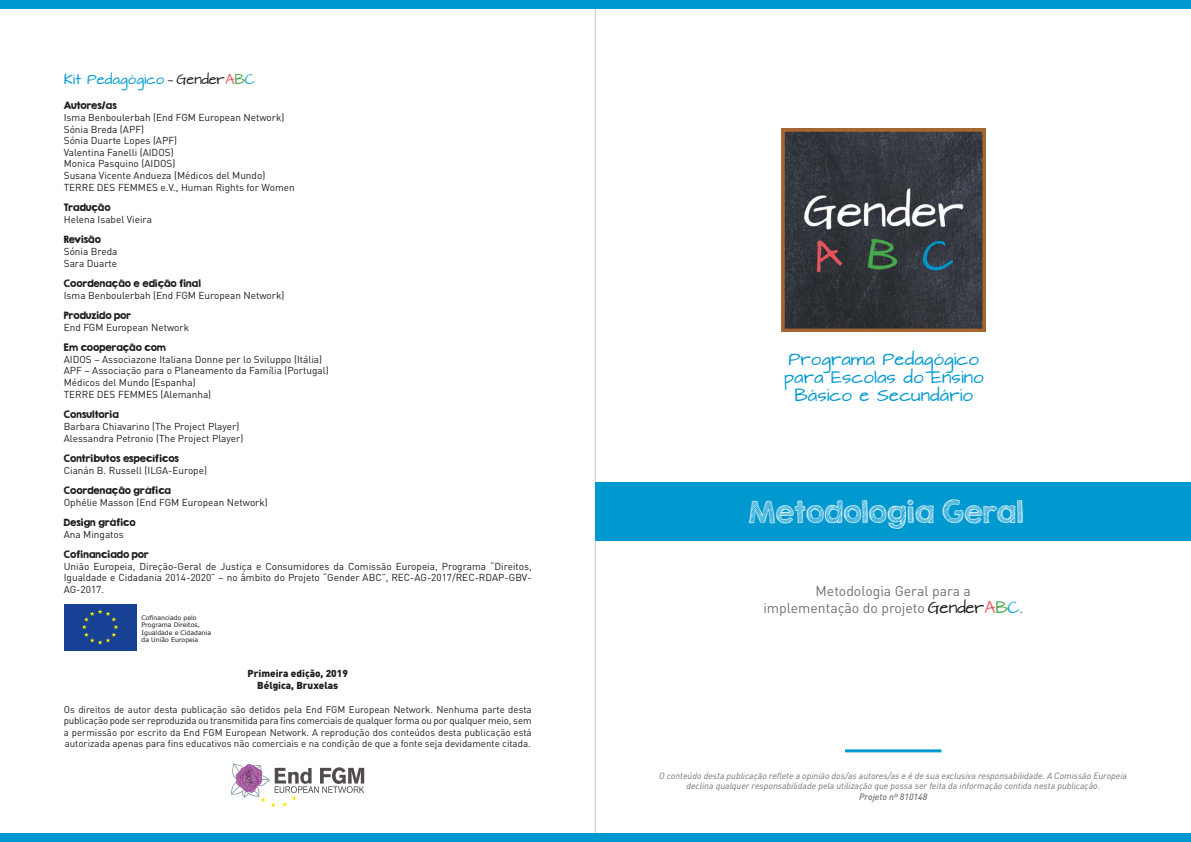
<style>
.page{position:relative;width:1191px;height:842px;background:#fff}
.page>*{position:absolute;margin:0;border:0;box-sizing:border-box;transform-origin:0 0}
.t1{font:27px "KG Second Chances Sketch";color:#fff}
.t2{font:15px/18px "Architects Daughter";color:#0099cf;text-align:center}
.t3{font:14px "DIN Pro";color:#70706f}
.t4{font:12px "Architects Daughter";color:#0099cf}
.t5{font:10px/11.8px "DIN Pro";color:#1d1d1b;text-align:justify}
.t6{font:900 10px "DIN Pro";color:#1d1d1b}
.t7{font:9.7px/11.5px "DIN Pro";color:#1d1d1b;text-align:justify}
.t8{font:italic 9px/10.8px "DIN Pro";color:#70706f;text-align:center}
.t9{font:9px "KG Second Chances Solid";color:#1d1d1b}
.t10{font:italic 500 9px "DIN Pro";color:#70706f}
.t11{font:6.2px "Verdana";color:#1d1d1b}
.s1{font-family:"DIN Pro";color:#1d1d1b}
.s2{color:#1d1d1b}
.s3{color:#eb575d}
.s4{color:#45a645}
.s5{color:#13a2dd}
.s6{font-family:"Architects Daughter";color:#1d1d1b}
.s7{font-family:"Architects Daughter";color:#eb575d}
.s8{font-family:"Architects Daughter";color:#45a645}
.s9{font-family:"Architects Daughter";color:#13a2dd}
.s10{font-style:inherit}
</style>
<div class="page">
<hr style="left:595px;top:0;width:1px;height:842px;background:#c7c7c6">
<img style="left:782px;top:128px;width:203px;height:204px">
<div style="left:0;top:0;width:1191px;height:8px;background:#0099cf"></div>
<div style="left:0;top:833px;width:1191px;height:9px;background:#0099cf"></div>
<div style="left:595px;top:482px;width:596px;height:59px;background:#0099cf"></div>
<hr style="left:845px;top:749px;width:96px;height:3px;background:#0099cf">
<svg style="left:231px;top:763px;width:133px;height:44px"></svg>
<div style="left:64px;top:604px;width:72px;height:46px;background:#164194"></div>
<svg style="left:82px;top:609px;width:36px;height:35px"></svg>
<p class="t4" style="left:64px;top:73px;width:193px">Kit Pedagógico <span class="s1">–</span> <span class="s2">Gender</span><span class="s3">A</span><span class="s4">B</span><span class="s5">C</span></p>
<p class="t9" style="left:64px;top:100px;width:54px">Autores/as</p>
<p class="t5" style="left:64px;top:111px;width:222px">Isma Benboulerbah (End FGM European Network)</p>
<p class="t5" style="left:64px;top:122px;width:82px">Sónia Breda (APF)</p>
<p class="t5" style="left:64px;top:134px;width:115px">Sónia Duarte Lopes (APF)</p>
<p class="t5" style="left:64px;top:145px;width:111px">Valentina Fanelli (AIDOS)</p>
<p class="t5" style="left:64px;top:157px;width:113px">Monica Pasquino (AIDOS)</p>
<p class="t5" style="left:64px;top:168px;width:203px">Susana Vicente Andueza (Médicos del Mundo)</p>
<p class="t5" style="left:64px;top:180px;width:232px">TERRE DES FEMMES e.V., Human Rights for Women</p>
<p class="t9" style="left:64px;top:201px;width:48px">Tradução</p>
<p class="t5" style="left:64px;top:212px;width:90px">Helena Isabel Vieira</p>
<p class="t9" style="left:64px;top:233px;width:39px">Revisão</p>
<p class="t5" style="left:64px;top:244px;width:55px">Sónia Breda</p>
<p class="t5" style="left:64px;top:256px;width:55px">Sara Duarte</p>
<p class="t9" style="left:64px;top:277px;width:139px">Coordenação e edição final</p>
<p class="t5" style="left:64px;top:288px;width:222px">Isma Benboulerbah (End FGM European Network)</p>
<p class="t9" style="left:64px;top:309px;width:69px">Produzido por</p>
<p class="t5" style="left:64px;top:320px;width:127px">End FGM European Network</p>
<p class="t9" style="left:64px;top:341px;width:104px">Em cooperação com</p>
<p class="t5" style="left:64px;top:352px;width:260px">AIDOS – Associazone Italiana Donne per lo Sviluppo (Itália)</p>
<p class="t5" style="left:64px;top:364px;width:266px">APF – Associação para o Planeamento da Família (Portugal)</p>
<p class="t5" style="left:64px;top:375px;width:133px">Médicos del Mundo (Espanha)</p>
<p class="t5" style="left:64px;top:387px;width:149px">TERRE DES FEMMES (Alemanha)</p>
<p class="t9" style="left:64px;top:408px;width:57px">Consultoria</p>
<p class="t5" style="left:64px;top:419px;width:177px">Barbara Chiavarino (The Project Player)</p>
<p class="t5" style="left:64px;top:431px;width:181px">Alessandra Petronio (The Project Player)</p>
<p class="t9" style="left:64px;top:452px;width:117px">Contributos específicos</p>
<p class="t5" style="left:64px;top:463px;width:145px">Cianán B. Russell (ILGA-Europe)</p>
<p class="t9" style="left:64px;top:484px;width:109px">Coordenação gráfica</p>
<p class="t5" style="left:64px;top:495px;width:205px">Ophélie Masson (End FGM European Network)</p>
<p class="t9" style="left:64px;top:516px;width:73px">Design gráfico</p>
<p class="t5" style="left:64px;top:527px;width:61px">Ana Mingatos</p>
<p class="t9" style="left:64px;top:548px;width:87px">Cofinanciado por</p>
<p class="t5" style="left:64px;top:559px;width:469px">União Europeia, Direção-Geral de Justiça e Consumidores da Comissão Europeia, Programa “Direitos, Igualdade e Cidadania 2014-2020” – no âmbito do Projeto “Gender ABC”, REC-AG-2017/REC-RDAP-GBV-AG-2017.</p>
<p class="t11" style="left:141px;top:613px;width:57px">Cofinanciado pelo</p>
<p class="t11" style="left:141px;top:621px;width:60px">Programa Direitos,</p>
<p class="t11" style="left:141px;top:628px;width:71px">Igualdade e Cidadania</p>
<p class="t11" style="left:141px;top:636px;width:58px">da União Europeia</p>
<p class="t6" style="left:247px;top:665px;width:102px">Primeira edição, 2019</p>
<p class="t6" style="left:257px;top:677px;width:82px">Bélgica, Bruxelas</p>
<p class="t7" style="left:64px;top:702px;width:469px">Os direitos de autor desta publicação são detidos pela End FGM European Network. Nenhuma parte desta publicação pode ser reproduzida ou transmitida para fins comerciais de qualquer forma ou por qualquer meio, sem a permissão por escrito da End FGM European Network. A reprodução dos conteúdos desta publicação está autorizada apenas para fins educativos não comerciais e na condição de que a fonte seja devidamente citada.</p>
<p class="t2" style="left:788px;top:351px;width:192px">Programa Pedagógico</p>
<p class="t2" style="left:783px;top:369px;width:201px">para Escolas do Ensino<br>Básico e Secundário</p>
<p class="t1" style="left:748px;top:495px;width:276px">Metodologia Geral</p>
<p class="t3" style="left:815px;top:580px;width:157px">Metodologia Geral para a</p>
<p class="t3" style="left:763px;top:596px;width:261px">implementação do projeto <span class="s6">Gender</span><span class="s7">A</span><span class="s8">B</span><span class="s9">C</span><span class="s10">.</span></p>
<p class="t8" style="left:659px;top:769px;width:469px">O conteúdo desta publicação reflete a opinião dos/as autores/as e é de sua exclusiva responsabilidade. A Comissão Europeia declina qualquer responsabilidade pela utilização que possa ser feita da informação contida nesta publicação.</p>
<p class="t10" style="left:859px;top:790px;width:70px">Projeto nº 810148</p>
</div>
